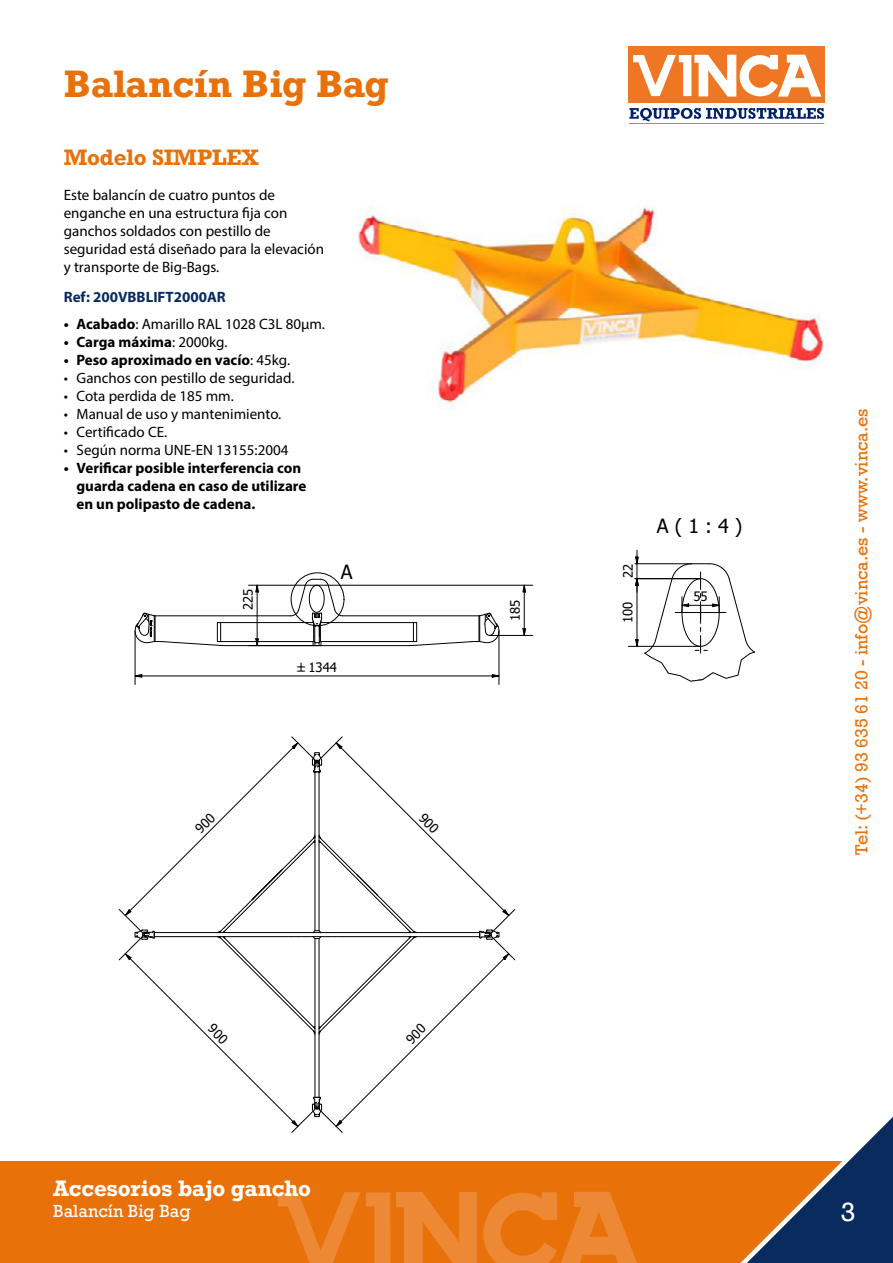
<style>
.page{position:relative;width:893px;height:1263px;background:#fff}
.page>*{position:absolute;margin:0;border:0;box-sizing:border-box;transform-origin:0 0}
.t1{font:700 36px "Rockwell";color:#e9710a}
.t2{font:27px "Rockwell";color:#fff}
.t3{font:700 21px "Rockwell";color:#fff}
.t4{font:700 21px "Rockwell";color:#e9710a}
.t5{font:19.5px "Tahoma";color:#000}
.t6{font:18px "Rockwell";color:#e9710a}
.t7{font:18px "Rockwell";color:#fff}
.t8{font:15px/18px "Myriad Pro";color:#000}
.t9{font:700 15px/18px "Myriad Pro";color:#000}
.t10{font:700 15px "Myriad Pro";color:#092b5e}
.t11{font:13.05px "Tahoma";letter-spacing:-.005em;color:#000}
.s1{font-weight:700}
.s2{font-weight:400}
</style>
<div class="page">
<div style="left:0;top:1161px;width:893px;height:102px;background:#e9710a"></div>
<svg style="left:278px;top:1192px;width:359px;height:71px"></svg>
<svg style="left:740px;top:1117px;width:153px;height:146px"></svg>
<svg style="left:134px;top:572px;width:400px;height:389px"></svg>
<svg style="left:134px;top:674px;width:8px;height:4px"></svg>
<svg style="left:492px;top:674px;width:7px;height:4px"></svg>
<hr style="left:142px;top:676px;width:350px;height:1px;background:#000">
<hr style="left:135px;top:631px;width:1px;height:53px;background:#000">
<hr style="left:499px;top:631px;width:1px;height:53px;background:#000">
<svg style="left:255px;top:638px;width:4px;height:9px"></svg>
<svg style="left:255px;top:584px;width:4px;height:8px"></svg>
<hr style="left:257px;top:592px;width:1px;height:47px;background:#000">
<hr style="left:249px;top:585px;width:68px;height:1px;background:#000">
<hr style="left:249px;top:645px;width:72px;height:1px;background:#000">
<svg style="left:523px;top:584px;width:3px;height:8px"></svg>
<svg style="left:523px;top:628px;width:3px;height:9px"></svg>
<hr style="left:524px;top:592px;width:1px;height:37px;background:#000">
<hr style="left:490px;top:635px;width:43px;height:1px;background:#000">
<hr style="left:317px;top:585px;width:216px;height:1px;background:#000">
<svg style="left:628px;top:549px;width:127px;height:133px"></svg>
<img style="left:358px;top:206px;width:468px;height:203px">
<svg style="left:629px;top:108px;width:195px;height:14px"></svg>
<hr style="left:629px;top:123px;width:195px;height:1px;background:#ef7622">
<div style="left:629px;top:46px;width:196px;height:57px;background:#ef7622"></div>
<svg style="left:633px;top:55px;width:188px;height:42px"></svg>
<svg style="left:297px;top:662px;width:8px;height:9px"></svg>
<svg style="left:118px;top:736px;width:397px;height:397px"></svg>
<h1 class="t1" style="left:64px;top:61px;width:326px">Balancín Big Bag</h1>
<h3 class="t4" style="left:64px;top:143px;width:196px">Modelo SIMPLEX</h3>
<p class="t8" style="left:64px;top:185px;width:262px">Este balancín de cuatro puntos de enganche en una estructura fija con ganchos soldados con pestillo de seguridad está diseñado para la elevación y transporte de Big-Bags.</p>
<p class="t10" style="left:64px;top:288px;width:164px">Ref: 200VBBLIFT2000AR</p>
<p class="t8" style="left:64px;top:315px;width:263px"><span class="s1">• Acabado</span>: Amarillo RAL 1028 C3L 80µm.</p>
<p class="t9" style="left:64px;top:332px;width:165px">• Carga máxima<span class="s2">: 2000kg.</span></p>
<p class="t9" style="left:64px;top:350px;width:228px">• Peso aproximado en vacío<span class="s2">: 45kg.</span></p>
<p class="t8" style="left:64px;top:369px;width:232px">• Ganchos con pestillo de seguridad.</p>
<p class="t8" style="left:64px;top:387px;width:172px">• Cota perdida de 185 mm.</p>
<p class="t8" style="left:64px;top:405px;width:219px">• Manual de uso y mantenimiento.</p>
<p class="t8" style="left:64px;top:423px;width:105px">• Certificado CE.</p>
<p class="t8" style="left:64px;top:441px;width:226px">• Según norma UNE-EN 13155:2004</p>
<p class="t9" style="left:77px;top:458px;width:231px;text-indent:-13px">• Verificar posible interferencia con guarda cadena en caso de utilizare en un polipasto de cadena.</p>
<p class="t11" style="left:79px;top:504px;width:9px">6</p>
<p class="t11" style="left:239px;top:610px;width:23px;rotate:-90deg">225</p>
<h3 class="t5" style="left:341px;top:559px;width:13px">A</h3>
<p class="t11" style="left:309px;top:658px;width:30px">1344</p>
<p class="t11" style="left:506px;top:621px;width:23px;rotate:-90deg">185</p>
<p class="t11" style="left:619px;top:578px;width:16px;rotate:-90deg">22</p>
<p class="t11" style="left:619px;top:623px;width:23px;rotate:-90deg">100</p>
<h3 class="t5" style="left:657px;top:513px;width:87px">A(1:4)</h3>
<p class="t11" style="left:693px;top:587px;width:16px">55</p>
<p class="t6" style="left:851px;top:855px;width:448px;rotate:-90deg">Tel: (+34) 93 635 61 20 - info@vinca.es - www.vinca.es</p>
<h3 class="t3" style="left:53px;top:1174px;width:259px">Accesorios bajo gancho</h3>
<p class="t7" style="left:53px;top:1201px;width:139px">Balancín Big Bag</p>
<h2 class="t2" style="left:841px;top:1196px;width:16px">3</h2>
</div>
